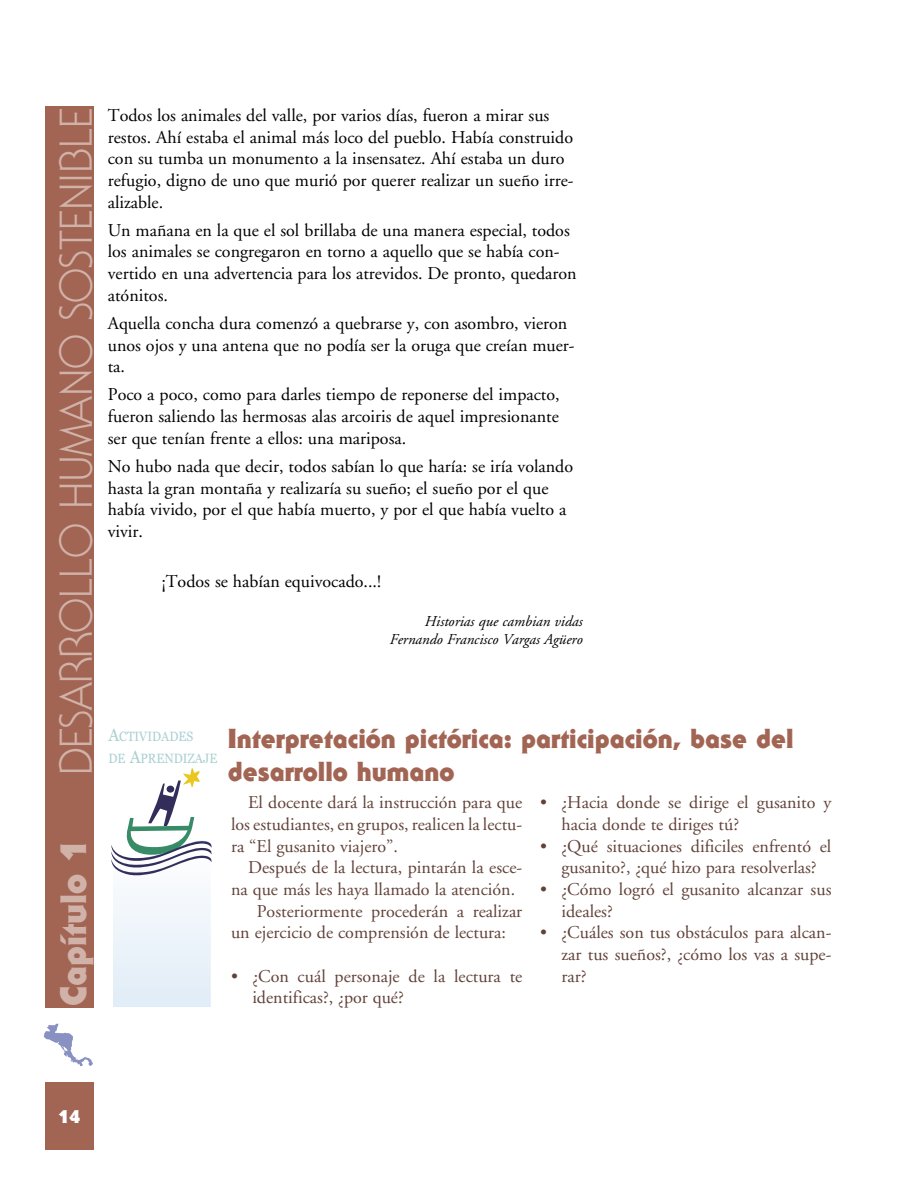
<style>
.page{position:relative;width:918px;height:1188px;background:#fff}
.page>*{position:absolute;margin:0;border:0;box-sizing:border-box;transform-origin:0 0}
.t1{font:300 45px "Serif Gothic";color:#d1b2a9}
.t2{font:900 36px "Serif Gothic";color:#d1b2a9}
.t3{font:900 27px/32.5px "Serif Gothic";color:#a26554}
.t4{font:18px/21.8px "Adobe Garamond";color:#000}
.t5{font:18px/21.8px "Adobe Garamond";color:#624238}
.t6{font:900 18px "Serif Gothic";color:#fff}
.t7{font:italic 15px/18px "Adobe Garamond";color:#000;text-align:right}
.t8{font:13.5px/21.8px "Georgia";color:#aad0d2;scale:.9 1}
.s1{font-size:18px}
</style>
<div class="page">
<svg style="left:44px;top:1023px;width:49px;height:43px"></svg>
<svg style="left:113px;top:896px;width:98px;height:110px;fill:#eaf2fa"></svg>
<svg style="left:111px;top:768px;width:101px;height:108px"></svg>
<div style="left:45px;top:106px;width:49px;height:902px;background:#a26554"></div>
<div style="left:45px;top:1082px;width:49px;height:67px;background:#a26554"></div>
<h1 class="t1" style="left:49px;top:775px;width:669px;rotate:-90deg">DESARROLLO HUMANO SOSTENIBLE</h1>
<h2 class="t2" style="left:51px;top:1006px;width:168px;rotate:-90deg">Capítulo 1</h2>
<p class="t4" style="left:108px;top:105px;width:467px">Todos los animales del valle, por varios días, fueron a mirar sus restos. Ahí estaba el animal más loco del pueblo. Había construido con su tumba un monumento a la insensatez. Ahí estaba un duro refugio, digno de uno que murió por querer realizar un sueño irre&shy;alizable.</p>
<p class="t4" style="left:108px;top:220px;width:470px">Un mañana en la que el sol brillaba de una manera especial, todos los animales se congregaron en torno a aquello que se había con&shy;vertido en una advertencia para los atrevidos. De pronto, quedaron atónitos.</p>
<p class="t4" style="left:108px;top:313px;width:468px">Aquella concha dura comenzó a quebrarse y, con asombro, vieron unos ojos y una antena que no podía ser la oruga que creían muer&shy;ta.</p>
<p class="t4" style="left:108px;top:384px;width:453px;text-align:justify">Poco a poco, como para darles tiempo de reponerse del impacto, fueron saliendo las hermosas alas arcoiris de aquel impresionante ser que tenían frente a ellos: una mariposa.</p>
<p class="t4" style="left:108px;top:456px;width:467px">No hubo nada que decir, todos sabían lo que haría: se iría volando hasta la gran montaña y realizaría su sueño; el sueño por el que había vivido, por el que había muerto, y por el que había vuelto a vivir.</p>
<p class="t4" style="left:162px;top:571px;width:221px">¡Todos se habían equivocado...!</p>
<p class="t7" style="left:389px;top:613px;width:195px">Historias que cambian vidas<br>Fernando Francisco Vargas Agüero</p>
<p class="t8" style="left:108px;top:725px;width:123px"><span class="s1">A</span>CTIVIDADES<br>DE <span class="s1">A</span>PRENDIZAJE</p>
<h3 class="t3" style="left:228px;top:722px;width:567px">Interpretación pictórica: participación, base del desarrollo humano</h3>
<p class="t5" style="left:231px;top:792px;width:293px;text-align:justify;text-indent:17px">El docente dará la instrucción para que los estudiantes, en grupos, realicen la lectu&shy;ra “El gusanito viajero”.</p>
<p class="t5" style="left:248px;top:857px;width:276px">Después de la lectura, pintarán la esce-</p>
<p class="t5" style="left:231px;top:879px;width:286px">na que más les haya llamado la atención.</p>
<p class="t5" style="left:257px;top:901px;width:267px">Posteriormente procederán a realizar</p>
<p class="t5" style="left:231px;top:922px;width:276px">un ejercicio de comprensión de lectura:</p>
<p class="t5" style="left:252px;top:966px;width:271px;text-indent:-21px">• ¿Con cuál personaje de la lectura te identificas?, ¿por qué?</p>
<p class="t5" style="left:562px;top:792px;width:271px;text-indent:-21px">• ¿Hacia donde se dirige el gusanito y hacia donde te diriges tú?</p>
<p class="t5" style="left:540px;top:835px;width:293px;text-align:center">• ¿Qué situaciones dificiles enfrentó el gusanito?, ¿qué hizo para resolverlas?</p>
<p class="t5" style="left:562px;top:879px;width:271px;text-indent:-21px">• ¿Cómo logró el gusanito alcanzar sus ideales?</p>
<p class="t5" style="left:562px;top:922px;width:271px;text-align:justify;text-indent:-21px">• ¿Cuáles son tus obstáculos para alcan&shy;zar tus sueños?, ¿cómo los vas a supe&shy;rar?</p>
<p class="t6" style="left:58px;top:1105px;width:23px">14</p>
</div>
